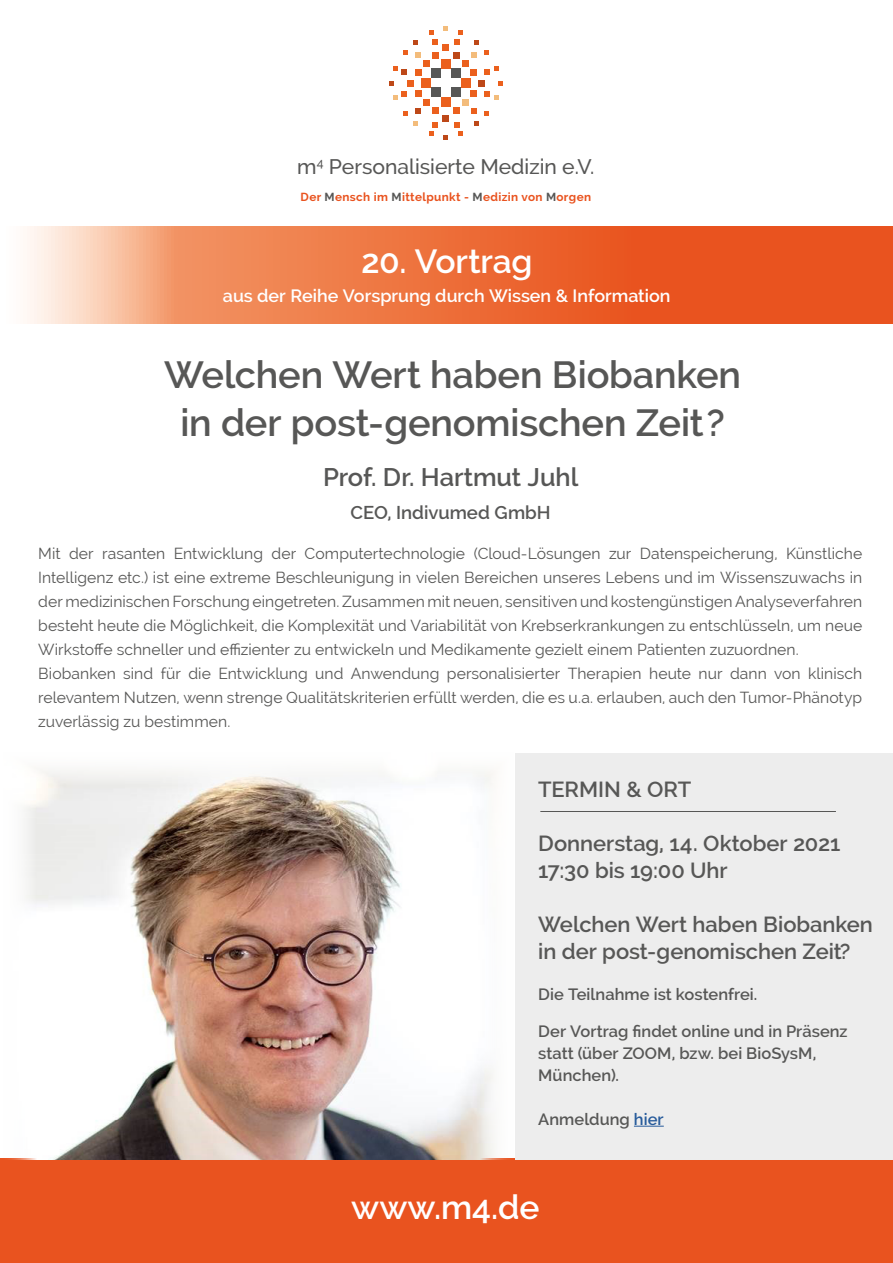
<style>
.page{position:relative;width:893px;height:1263px;background:#fff}
.page>*{position:absolute;margin:0;border:0;box-sizing:border-box;transform-origin:0 0}
.t1{font:600 37.95px/48.2px "Raleway";letter-spacing:-.005em;color:#575756;text-align:center}
.t2{font:600 33.75px "Raleway";color:#fff}
.t3{font:600 33.6px "Raleway";letter-spacing:-.01em;color:#fff}
.t4{font:600 25.5px "Raleway";letter-spacing:-.005em;color:#575756}
.t5{font:600 21.9px/27px "Raleway";color:#575756}
.t6{font:500 21.15px "Raleway";color:#575756}
.t7{font:600 18.6px "Raleway";color:#575756}
.t8{font:600 17.85px "Raleway";color:#fff}
.t9{font:600 16.5px/21.9px "Raleway";letter-spacing:.005em;color:#575756}
.t10{font:15.75px/24px "Raleway";letter-spacing:.005em;color:#575756}
.t11{font:700 11.7px "Raleway";letter-spacing:.03em;color:#e9531f}
.s1{color:#575756}
.s2{color:#275b9b}
</style>
<div class="page">
<div style="left:0;top:1159px;width:893px;height:104px;background:#e9531f"></div>
<div style="left:443px;top:44px;width:6px;height:7px;background:#eb601d"></div>
<div style="left:453px;top:52px;width:7px;height:6px;background:#bd4818"></div>
<div style="left:453px;top:108px;width:7px;height:6px;background:#eb601d"></div>
<div style="left:443px;top:115px;width:6px;height:7px;background:#bd4818"></div>
<svg style="left:454px;top:30px;width:49px;height:106px"></svg>
<svg style="left:389px;top:26px;width:59px;height:114px"></svg>
<div style="left:441px;top:59px;width:10px;height:10px;background:#eb601d"></div>
<div style="left:451px;top:69px;width:10px;height:9px;background:#575756"></div>
<div style="left:451px;top:88px;width:10px;height:9px;background:#575756"></div>
<div style="left:461px;top:78px;width:10px;height:10px;background:#eb601d"></div>
<div style="left:421px;top:78px;width:10px;height:10px;background:#eb601d"></div>
<div style="left:431px;top:69px;width:10px;height:9px;background:#575756"></div>
<div style="left:431px;top:88px;width:10px;height:9px;background:#575756"></div>
<div style="left:441px;top:97px;width:10px;height:10px;background:#eb601d"></div>
<svg style="left:27px;top:227px;width:866px;height:96px;background:#ee794a"></svg>
<img style="left:1px;top:753px;width:515px;height:407px">
<div style="left:516px;top:754px;width:377px;height:406px;background:#ededed"></div>
<hr style="left:634px;top:1126px;width:30px;height:1px;background:#275b9b">
<hr style="left:540px;top:811px;width:296px;height:1px;background:#575756">
<h3 class="t6" style="left:297px;top:154px;width:299px">m<sup>4</sup> Personalisierte Medizin e.V.</h3>
<p class="t11" style="left:301px;top:190px;width:292px">Der <span class="s1">M</span>ensch im <span class="s1">M</span>ittelpunkt - <span class="s1">M</span>edizin von <span class="s1">M</span>orgen</p>
<h3 class="t3" style="left:361px;top:241px;width:173px">20. Vortrag</h3>
<p class="t8" style="left:223px;top:286px;width:449px">aus der Reihe Vorsprung durch Wissen &amp; Information</p>
<h1 class="t1" style="left:164px;top:350px;width:578px">Welchen Wert haben Biobanken in der post-genomischen Zeit?</h1>
<h3 class="t4" style="left:323px;top:463px;width:257px">Prof. Dr. Hartmut Juhl</h3>
<p class="t7" style="left:351px;top:502px;width:202px">CEO, Indivumed GmbH</p>
<p class="t10" style="left:38px;top:541px;width:825px">Mit der rasanten Entwicklung der Computertechnologie (Cloud-Lösungen zur Datenspeicherung, Künstliche Intelligenz etc.) ist eine extreme Beschleunigung in vielen Bereichen unseres Lebens und im Wissenszuwachs in der medizinischen Forschung eingetreten. Zusammen mit neuen, sensitiven und kostengünstigen Analyseverfahren besteht heute die Möglichkeit, die Komplexität und Variabilität von Krebserkrankungen zu entschlüsseln, um neue Wirkstoffe schneller und effizienter zu entwickeln und Medikamente gezielt einem Patienten zuzuordnen.<br>Biobanken sind für die Entwicklung und Anwendung personalisierter Therapien heute nur dann von klinisch relevantem Nutzen, wenn strenge Qualitätskriterien erfüllt werden, die es u.a. erlauben, auch den Tumor-Phänotyp zuverlässig zu bestimmen.</p>
<h3 class="t5" style="left:538px;top:776px;width:155px">TERMIN &amp; ORT</h3>
<h3 class="t5" style="left:538px;top:829px;width:304px">Donnerstag, 14. Oktober 2021<br>17:30 bis 19:00 Uhr</h3>
<h3 class="t5" style="left:538px;top:910px;width:336px">Welchen Wert haben Biobanken in der post-genomischen Zeit?</h3>
<p class="t9" style="left:538px;top:983px;width:221px">Die Teilnahme ist kostenfrei.</p>
<p class="t9" style="left:538px;top:1020px;width:311px">Der Vortrag findet online und in Präsenz statt (über ZOOM, bzw. bei BioSysM,<br>München).</p>
<p class="t9" style="left:538px;top:1108px;width:127px">Anmeldung <span class="s2">hier</span></p>
<h2 class="t2" style="left:351px;top:1188px;width:190px">www.m4.de</h2>
</div>
